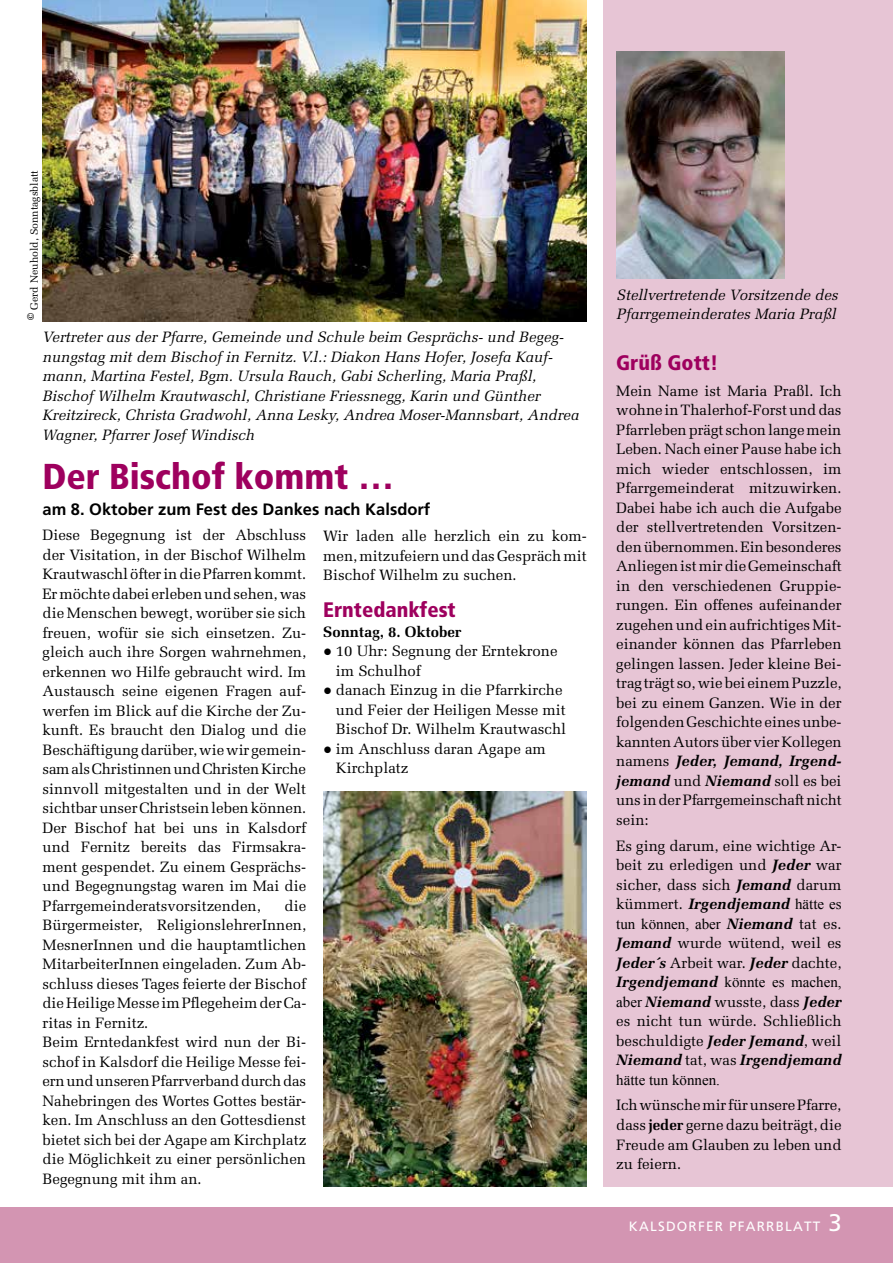
<style>
.page{position:relative;width:893px;height:1263px;background:#fff}
.page>*{position:absolute;margin:0;border:0;box-sizing:border-box;transform-origin:0 0}
.t1{font:900 condensed 36px "Frutiger";color:#9e005e}
.t2{font:900 condensed 21px "Frutiger";color:#9e005e}
.t3{font:700 16.5px "Frutiger";color:#000}
.t4{font:15px/19.5px "Melior LT Std";color:#000;text-align:justify}
.t5{font:italic 15px/19.5px "Melior LT Std";color:#000}
.t6{font:15px "Times New Roman";color:#000}
.t7{font:700 15px "Melior LT Std";color:#000}
.t8{font:13.5px "Frutiger";letter-spacing:.09em;color:#fff}
.t9{font:10.5px "Melior LT Std";color:#000}
.s1{font-family:"Garth Graphic";font-style:italic;font-size:15px}
.s2{font-family:"Times New Roman"}
.s3{font-weight:700;font-style:italic}
.s4{font-family:"Melior LT Std";font-weight:700;font-style:italic}
.s5{font-family:"Melior LT Std"}
.s6{font-weight:700}
.s7{font-size:24px}
</style>
<div class="page">
<div style="left:0;top:1208px;width:893px;height:55px;background:#d395b2"></div>
<div style="left:604px;top:0;width:289px;height:1186px;background:#e7c5d5"></div>
<img style="left:617px;top:51px;width:167px;height:228px">
<img style="left:43px;top:0;width:544px;height:321px">
<img style="left:323px;top:791px;width:264px;height:395px">
<p class="t9" style="left:28px;top:321px;width:153px;rotate:-90deg"><span class="s1">©</span> Gerd Neuhold, Sonntagsblatt</p>
<p class="t5" style="left:43px;top:328px;width:538px">Vertreter aus der Pfarre, Gemeinde und Schule beim Gesprächs- und Begeg&shy;nungstag mit dem Bischof in Fernitz. V.l.: Diakon Hans Hofer, Josefa Kauf&shy;mann, Martina Festel, Bgm. Ursula Rauch, Gabi Scherling, Maria Praßl, Bischof Wilhelm Krautwaschl, Christiane Friessnegg, Karin und Günther Kreitzireck, Christa Gradwohl, Anna Lesky, Andrea Moser-Mannsbart, Andrea Wagner, Pfarrer Josef Windisch</p>
<h1 class="t1" style="left:43px;top:455px;width:353px">Der Bischof kommt …</h1>
<p class="t3" style="left:43px;top:499px;width:389px">am 8. Oktober zum Fest des Dankes nach Kalsdorf</p>
<p class="t4" style="left:323px;top:526px;width:265px">Wir laden alle herzlich ein zu kom&shy;men, mitzufeiern und das Gespräch mit Bischof Wilhelm zu suchen.</p>
<h2 class="t2" style="left:323px;top:597px;width:134px">Erntedankfest</h2>
<p class="t7" style="left:323px;top:622px;width:140px">Sonntag, 8. Oktober</p>
<p class="t4" style="left:336px;top:641px;width:223px;text-indent:-13px"><span class="s2">●</span> 10 Uhr: Segnung der Erntekrone im Schulhof</p>
<p class="t4" style="left:336px;top:680px;width:232px;text-align:left;text-indent:-13px"><span class="s2">●</span> danach Einzug in die Pfarrkirche und Feier der Heiligen Messe mit<br>Bischof Dr. Wilhelm Krautwaschl</p>
<p class="t4" style="left:336px;top:739px;width:211px;text-indent:-13px"><span class="s2">●</span> im Anschluss daran Agape am<br>Kirchplatz</p>
<p class="t4" style="left:43px;top:525px;width:265px">Diese Begegnung ist der Abschluss der Visitation, in der Bischof Wilhelm Krautwaschl öfter in die Pfarren kommt.<br>Er möchte dabei erleben und sehen, was die Menschen bewegt, worüber sie sich freuen, wofür sie sich einsetzen. Zu&shy;gleich auch ihre Sorgen wahrnehmen, erkennen wo Hilfe gebraucht wird. Im Austausch seine eigenen Fragen auf&shy;werfen im Blick auf die Kirche der Zu&shy;kunft. Es braucht den Dialog und die Beschäftigung darüber, wie wir gemein&shy;sam als Christinnen und Christen Kirche sinnvoll mitgestalten und in der Welt sichtbar unser Christsein leben können.<br>Der Bischof hat bei uns in Kalsdorf und Fernitz bereits das Firmsakra&shy;ment gespendet. Zu einem Gesprächs&shy;und Begegnungstag waren im Mai die Pfarrgemeinderatsvorsitzenden,</p>
<p class="t4" style="left:43px;top:896px;width:265px;text-align:left;text-indent:242px">die Bürgermeister, ReligionslehrerInnen, MesnerInnen und die hauptamtlichen MitarbeiterInnen eingeladen. Zum Ab&shy;schluss dieses Tages feierte der Bischof die Heilige Messe im Pflegeheim der Ca&shy;ritas in Fernitz.<br>Beim Erntedankfest wird nun der Bi&shy;schof in Kalsdorf die Heilige Messe fei&shy;ern und unseren Pfarrverband durch das Nahebringen des Wortes Gottes bestär&shy;ken. Im Anschluss an den Gottesdienst bietet sich bei der Agape am Kirchplatz die Möglichkeit zu einer persönlichen Begegnung mit ihm an.</p>
<p class="t5" style="left:617px;top:285px;width:223px">Stellvertretende Vorsitzende des<br>Pfarrgemeinderates Maria Praßl</p>
<h2 class="t2" style="left:616px;top:350px;width:103px">Grüß Gott!</h2>
<p class="t4" style="left:616px;top:381px;width:227px">Mein Name ist Maria Praßl. Ich wohne in Thalerhof-Forst und das Pfarrleben prägt schon lange mein Leben. Nach einer Pause habe ich mich wieder entschlossen, im Pfarrgemeinderat mitzuwirken.<br>Dabei habe ich auch die Aufgabe der stellvertretenden Vorsitzen&shy;den übernommen. Ein besonderes Anliegen ist mir die Gemeinschaft in den verschiedenen Gruppie&shy;rungen. Ein offenes aufeinander zugehen und ein aufrichtiges Mit&shy;einander können das Pfarrleben gelingen lassen. Jeder kleine Bei&shy;trag trägt so, wie bei einem Puzzle, bei zu einem Ganzen. Wie in der folgenden Geschichte eines unbe&shy;kannten Autors über vier Kollegen namens <span class="s3">Jeder, Jemand, Irgend&shy;jemand</span> und <span class="s3">Niemand</span> soll es bei uns in der Pfarrgemeinschaft nicht sein:</p>
<p class="t4" style="left:616px;top:836px;width:227px">Es ging darum, eine wichtige Ar&shy;beit zu erledigen und <span class="s3">Jeder</span> war sicher, dass sich <span class="s3">Jemand</span> darum kümmert. <span class="s3">Irgendjemand</span> <span class="s2">hätte es</span></p>
<p class="t6" style="left:616px;top:913px;width:227px">tun können, aber <span class="s4">Niemand</span> <span class="s5">tat es.</span></p>
<p class="t4" style="left:616px;top:933px;width:227px"><span class="s3">Jemand</span> wurde wütend, weil es<br><span class="s3">Jeder´s</span> Arbeit war. <span class="s3">Jeder</span> dachte,</p>
<p class="t6" style="left:616px;top:972px;width:227px"><span class="s4">Irgendjemand</span> könnte es machen,</p>
<p class="t4" style="left:616px;top:992px;width:227px"><span class="s2">aber</span> <span class="s3">Niemand</span> wusste, dass <span class="s3">Jeder </span>es nicht tun würde. Schließlich beschuldigte <span class="s3">Jeder Jemand</span>, weil <span class="s3">Niemand</span> tat, was <span class="s3">Irgendjemand</span></p>
<p class="t6" style="left:616px;top:1069px;width:105px">hätte tun können.</p>
<p class="t4" style="left:616px;top:1096px;width:227px">Ich wünsche mir für unsere Pfarre, dass <span class="s6">jeder</span> gerne dazu beiträgt, die Freude am Glauben zu leben und zu feiern.</p>
<p class="t8" style="left:629px;top:1218px;width:215px">KALSDORFER PFARRBLATT <span class="s7">3</span></p>
</div>
